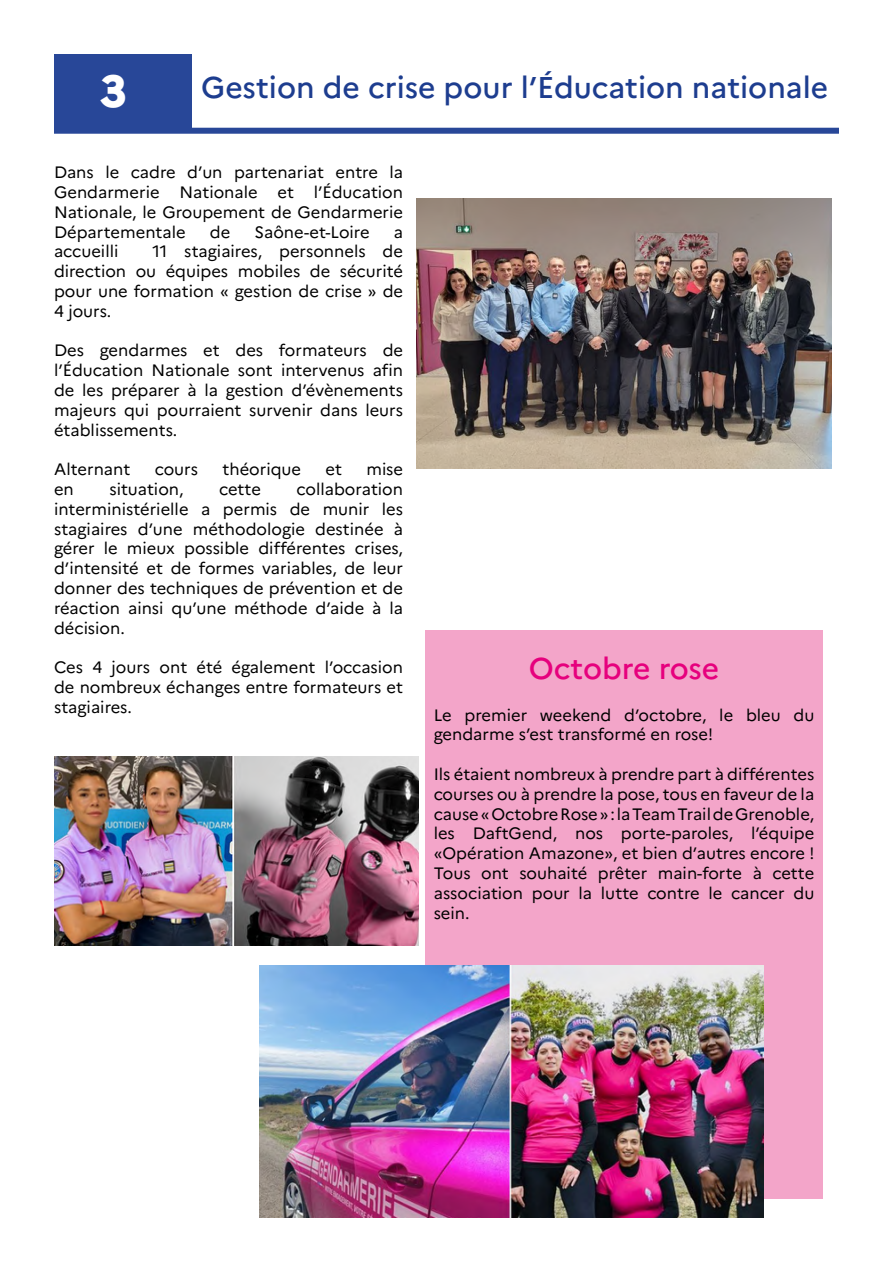
<style>
.page{position:relative;width:893px;height:1263px;background:#fff}
.page>*{position:absolute;margin:0;border:0;box-sizing:border-box;transform-origin:0 0}
.t1{font:800 45px "Marianne";color:#fff}
.t2{font:500 30px "Marianne";color:#1d3d8f}
.t3{font:500 30px "Marianne";letter-spacing:-.005em;color:#e6007d}
.t4{font:16.5px/19.8px "Marianne";color:#000;text-align:justify}
</style>
<div class="page">
<div style="left:54px;top:128px;width:785px;height:6px;background:#284798"></div>
<div style="left:54px;top:54px;width:137px;height:76px;background:#284798"></div>
<img style="left:417px;top:198px;width:414px;height:270px">
<div style="left:425px;top:630px;width:398px;height:569px;background:#f3a5c9"></div>
<img style="left:259px;top:965px;width:504px;height:252px">
<img style="left:54px;top:756px;width:365px;height:189px">
<h1 class="t1" style="left:100px;top:56px;width:28px">3</h1>
<h2 class="t2" style="left:201px;top:64px;width:629px">Gestion de crise pour l’Éducation nationale</h2>
<p class="t4" style="left:54px;top:161px;width:351px">Dans le cadre d’un partenariat entre la Gendarmerie Nationale et l’Éducation Nationale, le Groupement de Gendarmerie Départementale</p>
<p class="t4" style="left:210px;top:221px;width:22px">de</p>
<p class="t4" style="left:255px;top:221px;width:116px">Saône-et-Loire</p>
<p class="t4" style="left:394px;top:221px;width:11px">a</p>
<p class="t4" style="left:54px;top:240px;width:351px;text-indent:98px">11 stagiaires, personnels de direction ou équipes mobiles de sécurité pour une formation « gestion de crise » de 4 jours.</p>
<p class="t4" style="left:54px;top:339px;width:351px">Des gendarmes et des formateurs de l’Éducation Nationale sont intervenus afin de les préparer à la gestion d’évènements majeurs qui pourraient survenir dans leurs établissements.</p>
<p class="t4" style="left:54px;top:458px;width:78px">Alternant</p>
<p class="t4" style="left:155px;top:458px;width:45px">cours</p>
<p class="t4" style="left:222px;top:458px;width:80px">théorique</p>
<p class="t4" style="left:326px;top:458px;width:18px">et</p>
<p class="t4" style="left:366px;top:458px;width:38px">mise</p>
<p class="t4" style="left:54px;top:478px;width:21px">en</p>
<p class="t4" style="left:109px;top:478px;width:76px">situation,</p>
<p class="t4" style="left:219px;top:478px;width:43px">cette</p>
<p class="t4" style="left:54px;top:240px;width:66px">accueilli</p>
<p class="t4" style="left:54px;top:478px;width:351px;text-indent:243px">collaboration interministérielle a permis de munir les stagiaires d’une méthodologie destinée à gérer le mieux possible différentes crises, d’intensité et de formes variables, de leur donner des techniques de prévention et de réaction ainsi qu’une méthode d’aide à la décision.</p>
<p class="t4" style="left:54px;top:656px;width:351px">Ces 4 jours ont été également l’occasion de nombreux échanges entre formateurs et stagiaires.</p>
<h2 class="t3" style="left:529px;top:645px;width:192px">Octobre rose</h2>
<p class="t4" style="left:434px;top:703px;width:382px">Le premier weekend d’octobre, le bleu du gendarme s’est transformé en rose!</p>
<p class="t4" style="left:434px;top:763px;width:382px">Ils étaient nombreux à prendre part à différentes courses ou à prendre la pose, tous en faveur de la cause « Octobre Rose » : la Team Trail de Grenoble, les DaftGend, nos porte-paroles, l’équipe «Opération Amazone», et bien d’autres encore !<br>Tous ont souhaité prêter main-forte à cette association pour la lutte contre le cancer du sein.</p>
</div>
